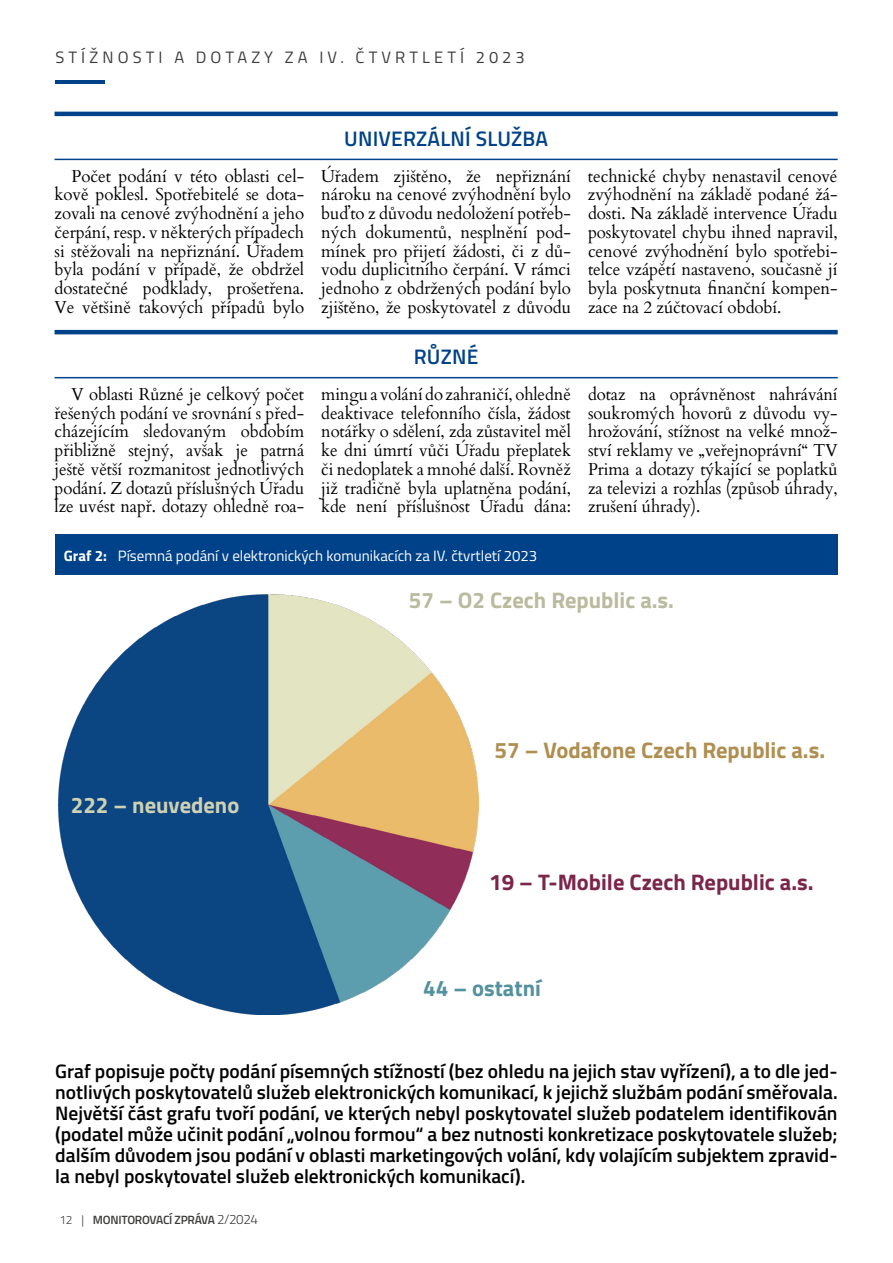
<style>
.page{position:relative;width:893px;height:1263px;background:#fff}
.page>*{position:absolute;margin:0;border:0;box-sizing:border-box;transform-origin:0 0}
.t1{font:700 22.5px "Titillium";color:#7b254a}
.t2{font:700 22.5px "Titillium";color:#af8e50}
.t3{font:700 22.5px "Titillium";color:#baba9e}
.t4{font:700 22.5px "Titillium";color:#d0d1b2}
.t5{font:700 22.5px "Titillium";color:#54919e}
.t6{font:600 21px "Titillium";letter-spacing:.01em;color:#004289}
.t7{font:600 19.5px/21px "Titillium";color:#020203}
.t8{font:17.25px/18.8px "Cardo";letter-spacing:-.005em;color:#000;text-align:justify}
.t9{font:16.5px "Titillium";letter-spacing:.25em;color:#3c3c3b}
.t10{font:15px "Titillium";color:#fff}
.t11{font:600 12px "Titillium";letter-spacing:-.02em;color:#3c3c3b}
.s1{font-weight:700}
.s2{font-weight:300}
.s3{font-weight:300;font-size:13.5px}
</style>
<div class="page">
<hr style="left:55px;top:80px;width:50px;height:4px;background:#004289">
<hr style="left:55px;top:330px;width:783px;height:4px;background:#004289">
<hr style="left:55px;top:377px;width:783px;height:1px;background:#004289">
<img style="left:59px;top:595px;width:420px;height:419px">
<div style="left:55px;top:535px;width:783px;height:40px;background:#004289"></div>
<hr style="left:55px;top:112px;width:783px;height:4px;background:#004289">
<hr style="left:55px;top:159px;width:783px;height:1px;background:#004289">
<p class="t9" style="left:55px;top:46px;width:471px">STÍŽNOSTI A DOTAZY ZA IV. ČTVRTLETÍ 2023</p>
<p class="t6" style="left:344px;top:123px;width:205px">UNIVERZÁLNÍ SLUŽBA</p>
<p class="t8" style="left:55px;top:166px;width:251px;text-indent:17px">Počet podání v této oblasti cel&shy;kově poklesl. Spotřebitelé se dota&shy;zovali na cenové zvýhodnění a jeho čerpání, resp. v některých případech si stěžovali na nepřiznání. Úřadem byla podání v případě, že obdržel dostatečné podklady, prošetřena.<br>Ve většině takových případů bylo</p>
<p class="t8" style="left:321px;top:166px;width:251px">Úřadem zjištěno, že nepřiznání nároku na cenové zvýhodnění bylo buďto z důvodu nedoložení potřeb&shy;ných dokumentů, nesplnění pod&shy;mínek pro přijetí žádosti, či z dů&shy;vodu duplicitního čerpání. V rámci jednoho z obdržených podání bylo zjištěno, že poskytovatel z důvodu</p>
<p class="t8" style="left:588px;top:166px;width:251px">technické chyby nenastavil cenové zvýhodnění na základě podané žá&shy;dosti. Na základě intervence Úřadu poskytovatel chybu ihned napravil, cenové zvýhodnění bylo spotřebi&shy;telce vzápětí nastaveno, současně jí byla poskytnuta finanční kompen&shy;zace na 2 zúčtovací období.</p>
<p class="t6" style="left:414px;top:341px;width:66px">RŮZNÉ</p>
<p class="t8" style="left:55px;top:384px;width:251px;text-indent:17px">V oblasti Různé je celkový počet řešených podání ve srovnání s před&shy;cházejícím sledovaným obdobím přibližně stejný, avšak je patrná ještě větší rozmanitost jednotlivých podání. Z dotazů příslušných Úřadu lze uvést např. dotazy ohledně roa-</p>
<p class="t8" style="left:321px;top:384px;width:251px">mingu a volání do zahraničí, ohledně deaktivace telefonního čísla, žádost notářky o sdělení, zda zůstavitel měl ke dni úmrtí vůči Úřadu přeplatek či nedoplatek a mnohé další. Rovněž již tradičně byla uplatněna podání, kde není příslušnost Úřadu dána:</p>
<p class="t8" style="left:588px;top:384px;width:251px">dotaz na oprávněnost nahrávání soukromých hovorů z důvodu vy&shy;hrožování, stížnost na velké množ&shy;ství reklamy ve „veřejnoprávní“ TV Prima a dotazy týkající se poplatků za televizi a rozhlas (způsob úhrady, zrušení úhrady).</p>
<p class="t10" style="left:64px;top:544px;width:475px"><span class="s1">Graf 2:</span> Písemná podání v elektronických komunikacích za IV. čtvrtletí 2023</p>
<h1 class="t3" style="left:409px;top:583px;width:267px">57 – O2 Czech Republic a.s.</h1>
<h1 class="t4" style="left:71px;top:788px;width:170px">222 – neuvedeno</h1>
<h1 class="t2" style="left:495px;top:733px;width:332px">57 – Vodafone Czech Republic a.s.</h1>
<h1 class="t1" style="left:489px;top:865px;width:326px">19 – T-Mobile Czech Republic a.s.</h1>
<h1 class="t5" style="left:423px;top:971px;width:119px">44 – ostatní</h1>
<p class="t7" style="left:55px;top:1060px;width:784px">Graf popisuje počty podání písemných stížností (bez ohledu na jejich stav vyřízení), a to dle jed&shy;notlivých poskytovatelů služeb elektronických komunikací, k jejichž službám podání směřovala.<br>Největší část grafu tvoří podání, ve kterých nebyl poskytovatel služeb podatelem identifikován (podatel může učinit podání „volnou formou“ a bez nutnosti konkretizace poskytovatele služeb; dalším důvodem jsou podání v oblasti marketingových volání, kdy volajícím subjektem zpravid&shy;la nebyl poskytovatel služeb elektronických komunikací).</p>
<p class="t11" style="left:60px;top:1211px;width:200px"><span class="s2">12 |</span> MONITOROVACÍ ZPRÁVA <span class="s3">2/2024</span></p>
</div>
